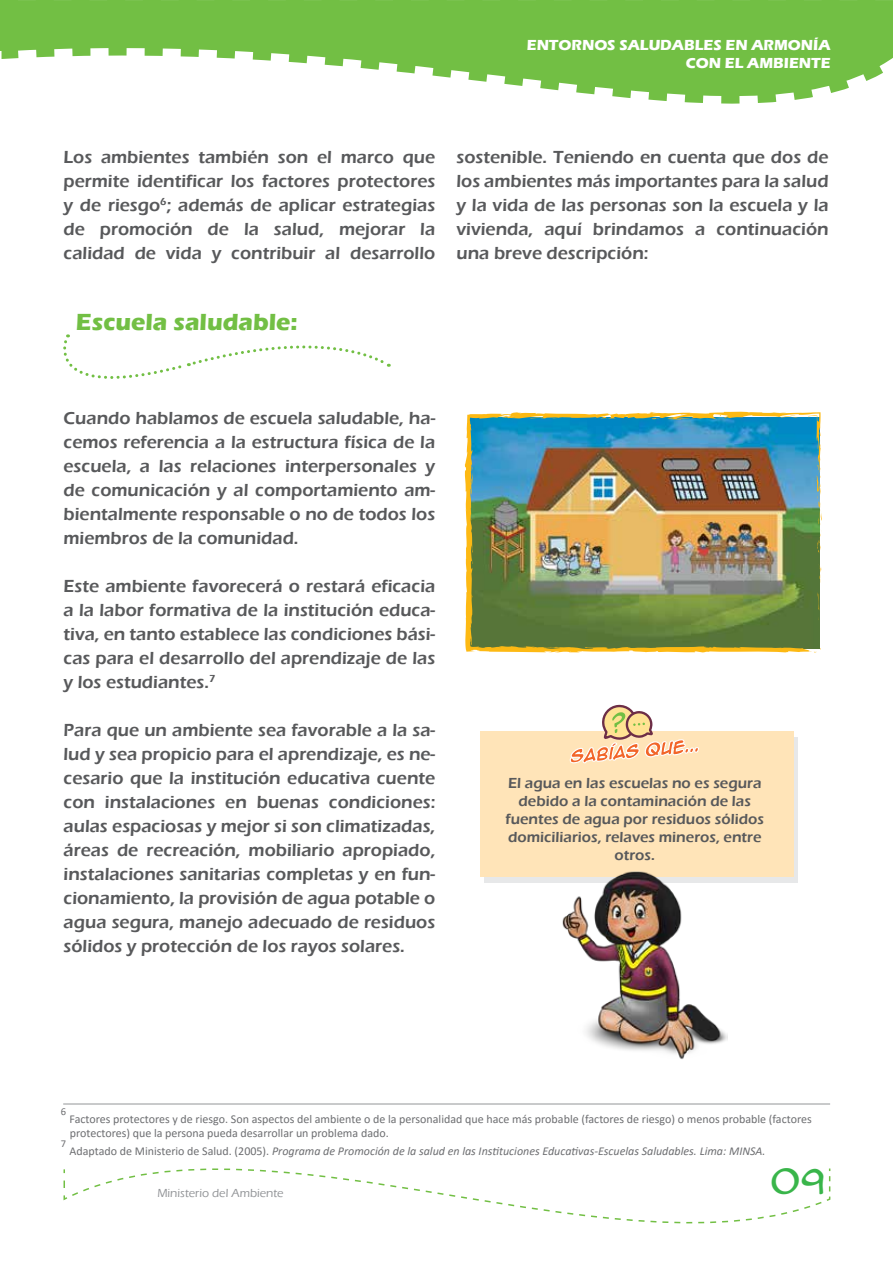
<style>
.page{position:relative;width:893px;height:1263px;background:#fff}
.page>*{position:absolute;margin:0;border:0;box-sizing:border-box;transform-origin:0 0}
.t1{font:30px "Anime Ace 2.0 BB";color:#39b54a}
.t2{font:700 24px "Eras ITC";color:#72bf44}
.t3{font:600 18px/24px "Eras ITC";color:#58595b;text-align:justify}
.t4{font:600 15px/18px "Eras ITC";color:#58595b;text-align:center}
.t5{font:700 15px/18px "Eras ITC";color:#fff;text-align:right}
.t6{font:12px/14.4px "Calibri";color:#6d6e71}
.t7{font:italic 12px "Calibri";color:#6d6e71}
.t8{font:500 12px "Eras ITC";color:#939598}
.t9{font:10.5px "Calibri";color:#6d6e71}
.s1{font-style:normal}
</style>
<div class="page">
<svg style="left:446px;top:77px;width:429px;height:27px"></svg>
<svg style="left:1px;top:0;width:892px;height:77px;background:#84c75c"></svg>
<svg style="left:63px;top:1168px;width:768px;height:34px"></svg>
<div style="left:0;top:0;width:12px;height:51px;background:#72bf44"></div>
<hr style="left:63px;top:1103px;width:767px;height:1px;background:#939598">
<svg style="left:63px;top:334px;width:327px;height:45px"></svg>
<img style="left:464px;top:411px;width:357px;height:242px">
<svg style="left:499px;top:416px;width:9px;height:3px"></svg>
<svg style="left:816px;top:427px;width:6px;height:127px"></svg>
<svg style="left:772px;top:412px;width:29px;height:6px"></svg>
<svg style="left:719px;top:415px;width:8px;height:4px"></svg>
<svg style="left:651px;top:412px;width:9px;height:7px"></svg>
<svg style="left:814px;top:647px;width:7px;height:6px"></svg>
<svg style="left:466px;top:509px;width:6px;height:12px"></svg>
<svg style="left:485px;top:738px;width:313px;height:145px;background:#e9e7e4"></svg>
<div style="left:480px;top:732px;width:313px;height:145px;background:#ffe4b8"></div>
<svg style="left:570px;top:704px;width:129px;height:59px"></svg>
<img style="left:554px;top:871px;width:174px;height:188px">
<p class="t5" style="left:527px;top:36px;width:305px">ENTORNOS SALUDABLES EN ARMONÍA<br>CON EL AMBIENTE</p>
<p class="t3" style="left:64px;top:145px;width:373px">Los ambientes también son el marco que permite identificar los factores protectores y de riesgo<sup>6</sup>; además de aplicar estrategias de promoción de la salud, mejorar la calidad de vida y contribuir al desarrollo</p>
<h2 class="t2" style="left:76px;top:308px;width:223px">Escuela saludable:</h2>
<p class="t3" style="left:457px;top:145px;width:374px">sostenible. Teniendo en cuenta que dos de los ambientes más importantes para la salud y la vida de las personas son la escuela y la vivienda, aquí brindamos a continuación una breve descripción:</p>
<p class="t3" style="left:64px;top:406px;width:373px">Cuando hablamos de escuela saludable, ha&shy;cemos referencia a la estructura física de la escuela, a las relaciones interpersonales y de comunicación y al comportamiento am&shy;bientalmente responsable o no de todos los miembros de la comunidad.</p>
<p class="t3" style="left:64px;top:574px;width:373px">Este ambiente favorecerá o restará eficacia a la labor formativa de la institución educa&shy;tiva, en tanto establece las condiciones bási&shy;cas para el desarrollo del aprendizaje de las y los estudiantes.<sup>7</sup></p>
<p class="t3" style="left:64px;top:718px;width:373px">Para que un ambiente sea favorable a la sa&shy;lud y sea propicio para el aprendizaje, es ne&shy;cesario que la institución educativa cuente con instalaciones en buenas condiciones: aulas espaciosas y mejor si son climatizadas, áreas de recreación, mobiliario apropiado, instalaciones sanitarias completas y en fun&shy;cionamiento, la provisión de agua potable o agua segura, manejo adecuado de residuos sólidos y protección de los rayos solares.</p>
<p class="t4" style="left:506px;top:774px;width:260px">El agua en las escuelas no es segura debido a la contaminación de las fuentes de agua por residuos sólidos domiciliarios, relaves mineros, entre otros.</p>
<p class="t9" style="left:61px;top:1104px;width:7px">6</p>
<p class="t6" style="left:70px;top:1111px;width:744px">Factores protectores y de riesgo. Son aspectos del ambiente o de la personalidad que hace más probable (factores de riesgo) o menos probable (factores protectores) que la persona pueda desarrollar un problema dado.</p>
<p class="t9" style="left:61px;top:1137px;width:7px">7</p>
<p class="t7" style="left:70px;top:1142px;width:697px"><span class="s1">Adaptado de Ministerio de Salud. (2005).</span> Programa de Promoción de la salud en las Instituciones Educativas-Escuelas Saludables. Lima: MINSA.</p>
<p class="t8" style="left:157px;top:1186px;width:128px">Ministerio del Ambiente</p>
<h1 class="t1" style="left:770px;top:1162px;width:57px">09</h1>
</div>
